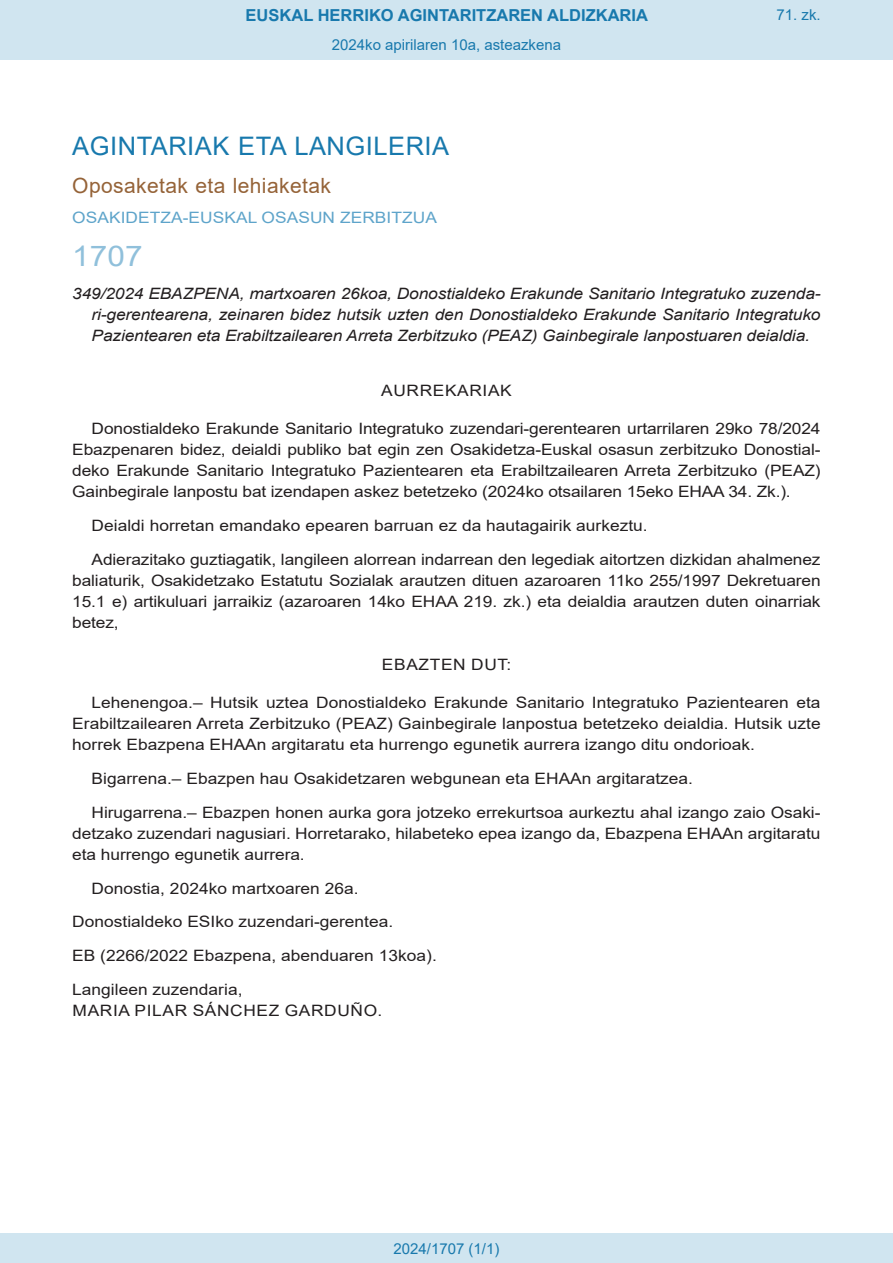
<style>
.page{position:relative;width:893px;height:1263px;background:#fff}
.page>*{position:absolute;margin:0;border:0;box-sizing:border-box;transform-origin:0 0}
.BOPVOrden{font:28.5px "Arial";color:#90c0db;scale:1.11 1}
.BOPVSeccion{font:25.5px "Arial";letter-spacing:.02em;color:#1879ad}
.BOPVSubseccion{font:21px "Arial";letter-spacing:.02em;color:#956338}
.t1{font:700 16.5px "Arial";color:#1879ad}
.BOPVDetalle{font:15.6px/21px "Arial";color:#231f20;text-align:justify;scale:1.11 1}
.BOPVTitulo{font:italic 15.6px/21px "Arial";letter-spacing:-.01em;color:#231f20;text-align:justify;scale:1.11 1}
.BOPVDisposicionTitulo{font:15.6px "Arial";color:#231f20;scale:1.11 1}
.BOPVOrganismo{font:15.6px "Arial";letter-spacing:.005em;color:#5ea4ca;scale:1.11 1}
.BOPVFirmaLugFec{font:15.6px "Arial";color:#231f20;scale:1.11 1}
.BOPVFirmaNombre{font:15.6px "Arial";letter-spacing:.035em;color:#231f20;scale:1.11 1}
.BOPVClave{font:15.6px "Arial";letter-spacing:.035em;color:#231f20;scale:1.11 1}
.BOPVFirmaPuesto{font:15.6px "Arial";color:#231f20;scale:1.11 1}
.Paginacion_Centro{font:15px "Arial";color:#1879ad}
</style>
<div class="page">
<div style="left:0;top:0;width:893px;height:60px;background:#d0e5f0"></div>
<div style="left:0;top:1233px;width:893px;height:30px;background:#d0e5f0"></div>
<p class="t1" style="left:246px;top:3px;width:404px">EUSKAL HERRIKO AGINTARITZAREN ALDIZKARIA</p>
<p class="Paginacion_Centro" style="left:332px;top:35px;width:231px">2024ko apirilaren 10a, asteazkena</p>
<p class="Paginacion_Centro" style="left:776px;top:5px;width:46px">71. zk.</p>
<p class="BOPVSeccion" style="left:72px;top:128px;width:378px">AGINTARIAK ETA LANGILERIA</p>
<p class="BOPVSubseccion" style="left:72px;top:171px;width:260px">Oposaketak eta lehiaketak</p>
<p class="BOPVOrganismo" style="left:72px;top:207px;width:330px">OSAKIDETZA-EUSKAL OSASUN ZERBITZUA</p>
<p class="BOPVOrden" style="left:72px;top:236px;width:65px">1707</p>
<p class="BOPVTitulo" style="left:92px;top:284px;width:658px;text-indent:-19px">349/2024 EBAZPENA, martxoaren 26koa, Donostialdeko Erakunde Sanitario Integratuko zuzenda&shy;ri-gerentearena, zeinaren bidez hutsik uzten den Donostialdeko Erakunde Sanitario Integratuko Pazientearen eta Erabiltzailearen Arreta Zerbitzuko (PEAZ) Gainbegirale lanpostuaren deialdia.</p>
<p class="BOPVClave" style="left:381px;top:380px;width:119px">AURREKARIAK</p>
<p class="BOPVDetalle" style="left:72px;top:418px;width:676px;text-indent:19px">Donostialdeko Erakunde Sanitario Integratuko zuzendari-gerentearen urtarrilaren 29ko 78/2024<br>Ebazpenaren bidez, deialdi publiko bat egin zen Osakidetza-Euskal osasun zerbitzuko Donostial&shy;deko Erakunde Sanitario Integratuko Pazientearen eta Erabiltzailearen Arreta Zerbitzuko (PEAZ)<br>Gainbegirale lanpostu bat izendapen askez betetzeko (2024ko otsailaren 15eko EHAA 34. Zk.).</p>
<p class="BOPVDetalle" style="left:92px;top:515px;width:502px">Deialdi horretan emandako epearen barruan ez da hautagairik aurkeztu.</p>
<p class="BOPVDetalle" style="left:72px;top:549px;width:676px;text-indent:19px">Adierazitako guztiagatik, langileen alorrean indarrean den legediak aitortzen dizkidan ahalmenez baliaturik, Osakidetzako Estatutu Sozialak arautzen dituen azaroaren 11ko 255/1997 Dekretuaren 15.1 e) artikuluari jarraikiz (azaroaren 14ko EHAA 219. zk.) eta deialdia arautzen duten oinarriak betez,</p>
<p class="BOPVClave" style="left:382px;top:654px;width:118px">EBAZTEN DUT:</p>
<p class="BOPVDetalle" style="left:72px;top:692px;width:676px;text-indent:19px">Lehenengoa.– Hutsik uztea Donostialdeko Erakunde Sanitario Integratuko Pazientearen eta Erabiltzailearen Arreta Zerbitzuko (PEAZ) Gainbegirale lanpostua betetzeko deialdia. Hutsik uzte horrek Ebazpena EHAAn argitaratu eta hurrengo egunetik aurrera izango ditu ondorioak.</p>
<p class="BOPVDetalle" style="left:92px;top:768px;width:543px">Bigarrena.– Ebazpen hau Osakidetzaren webgunean eta EHAAn argitaratzea.</p>
<p class="BOPVDetalle" style="left:72px;top:802px;width:676px;text-indent:19px">Hirugarrena.– Ebazpen honen aurka gora jotzeko errekurtsoa aurkeztu ahal izango zaio Osaki&shy;detzako zuzendari nagusiari. Horretarako, hilabeteko epea izango da, Ebazpena EHAAn argitaratu eta hurrengo egunetik aurrera.</p>
<p class="BOPVFirmaLugFec" style="left:92px;top:877px;width:242px">Donostia, 2024ko martxoaren 26a.</p>
<p class="BOPVDisposicionTitulo" style="left:72px;top:911px;width:291px">Donostialdeko ESIko zuzendari-gerentea.</p>
<p class="BOPVDisposicionTitulo" style="left:72px;top:945px;width:330px">EB (2266/2022 Ebazpena, abenduaren 13koa).</p>
<p class="BOPVFirmaPuesto" style="left:72px;top:979px;width:155px">Langileen zuzendaria,</p>
<p class="BOPVFirmaNombre" style="left:73px;top:1000px;width:281px">MARIA PILAR SÁNCHEZ GARDUÑO.</p>
<p class="Paginacion_Centro" style="left:393px;top:1238px;width:107px">2024/1707 (1/1)</p>
</div>
